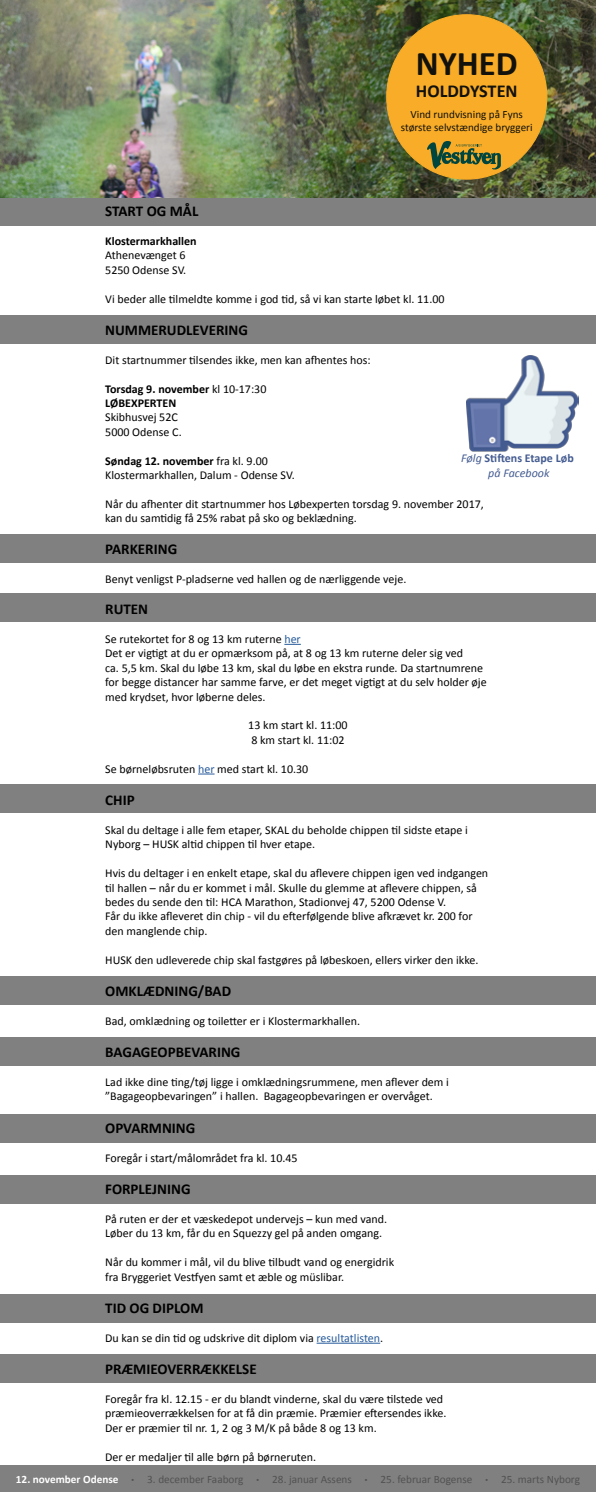
<style>
.page{position:relative;width:596px;height:1492px;background:#fff}
.page>*{position:absolute;margin:0;border:0;box-sizing:border-box;transform-origin:0 0}
.t1{font:700 34.8px "Calibri";color:#12110c}
.t2{font:700 18.2px "Calibri";color:#12110c}
.t3{font:700 15px "Calibri";color:#000}
.t4{font:700 15px "Calibri";color:#020203}
.t5{font:12px/14.4px "Calibri";color:#000}
.t6{font:700 12px/14.4px "Calibri";color:#000}
.t7{font:700 12px/14.4px "Calibri";color:#445c91;text-align:center}
.t8{font:11.2px "Calibri";color:#535252}
.t9{font:11.1px/13.3px "Calibri";color:#12110c;text-align:center}
.s1{font-weight:400}
.s2{font-weight:700}
.s3{color:#275b9b}
.s4{font-weight:400;font-style:italic}
.s5{font-weight:700;color:#fff}
.s6{font-size:6.5px}
</style>
<div class="page">
<div style="left:0;top:1465px;width:595px;height:26px;background:#808080"></div>
<div style="left:0;top:593px;width:595px;height:28px;background:#808080"></div>
<div style="left:0;top:197px;width:595px;height:28px;background:#808080"></div>
<div style="left:0;top:315px;width:595px;height:29px;background:#808080"></div>
<div style="left:0;top:534px;width:595px;height:29px;background:#808080"></div>
<div style="left:0;top:784px;width:595px;height:28px;background:#808080"></div>
<div style="left:0;top:1174px;width:595px;height:29px;background:#808080"></div>
<div style="left:0;top:976px;width:595px;height:28px;background:#808080"></div>
<div style="left:0;top:1037px;width:595px;height:28px;background:#808080"></div>
<div style="left:0;top:1354px;width:595px;height:28px;background:#808080"></div>
<div style="left:0;top:1113px;width:595px;height:29px;background:#808080"></div>
<div style="left:0;top:1293px;width:595px;height:29px;background:#808080"></div>
<svg style="left:284px;top:644px;width:16px;height:1px"></svg>
<svg style="left:198px;top:773px;width:16px;height:1px"></svg>
<hr style="left:316px;top:1342px;width:64px;height:1px;background:#275b9b">
<img style="left:0;top:0;width:595px;height:197px">
<div style="left:386px;top:15px;width:160px;height:164px;background:#f8ac27;border-radius:50%"></div>
<svg style="left:426px;top:141px;width:74px;height:29px"></svg>
<img style="left:466px;top:355px;width:112px;height:96px">
<h1 class="t1" style="left:415px;top:41px;width:103px">NYHED</h1>
<h2 class="t2" style="left:415px;top:79px;width:103px">HOLDDYSTEN</h2>
<p class="t9" style="left:400px;top:107px;width:133px">Vind rundvisning på Fyns største selvstændige bryggeri</p>
<p class="t3" style="left:105px;top:201px;width:95px">START OG MÅL</p>
<p class="t6" style="left:105px;top:234px;width:93px">Klostermarkhallen</p>
<p class="t5" style="left:105px;top:248px;width:83px">Athenevænget 6<br>5250 Odense SV.</p>
<p class="t5" style="left:105px;top:291px;width:340px">Vi beder alle tilmeldte komme i god tid, så vi kan starte løbet kl. 11.00</p>
<p class="t3" style="left:105px;top:320px;width:144px">NUMMERUDLEVERING</p>
<p class="t5" style="left:105px;top:352px;width:267px">Dit startnummer tilsendes ikke, men kan afhentes hos:</p>
<p class="t6" style="left:105px;top:381px;width:163px">Torsdag 9. november <span class="s1">kl 10-17:30<br></span>LØBEXPERTEN</p>
<p class="t5" style="left:105px;top:410px;width:78px">Skibhusvej 52C<br>5000 Odense C.</p>
<p class="t5" style="left:105px;top:453px;width:191px"><span class="s2">Søndag 12. november</span> fra kl. 9.00<br>Klostermarkhallen, Dalum - Odense SV.</p>
<p class="t5" style="left:105px;top:496px;width:380px">Når du afhenter dit startnummer hos Løbexperten torsdag 9. november 2017, kan du samtidig få 25% rabat på sko og beklædning.</p>
<p class="t3" style="left:105px;top:539px;width:73px">PARKERING</p>
<p class="t5" style="left:105px;top:572px;width:302px">Benyt venligst P-pladserne ved hallen og de nærliggende veje.</p>
<p class="t4" style="left:105px;top:599px;width:44px">RUTEN</p>
<p class="t5" style="left:105px;top:631px;width:383px">Se rutekortet for 8 og 13 km ruterne <span class="s3">her<br></span>Det er vigtigt at du er opmærksom på, at 8 og 13 km ruterne deler sig ved<br>ca. 5,5 km. Skal du løbe 13 km, skal du løbe en ekstra runde. Da startnumrene for begge distancer har samme farve, er det meget vigtigt at du selv holder øje med krydset, hvor løberne deles.</p>
<p class="t5" style="left:248px;top:718px;width:101px">13 km start kl. 11:00<br>8 km start kl. 11:02</p>
<p class="t5" style="left:105px;top:761px;width:204px">Se børneløbsruten <span class="s3">her</span> med start kl. 10.30</p>
<p class="t3" style="left:105px;top:790px;width:31px">CHIP</p>
<p class="t5" style="left:105px;top:822px;width:364px">Skal du deltage i alle fem etaper, SKAL du beholde chippen til sidste etape i<br>Nyborg – HUSK altid chippen til hver etape.</p>
<p class="t5" style="left:105px;top:865px;width:384px">Hvis du deltager i en enkelt etape, skal du aflevere chippen igen ved indgangen til hallen – når du er kommet i mål. Skulle du glemme at aflevere chippen, så bedes du sende den til: HCA Marathon, Stadionvej 47, 5200 Odense V.<br>Får du ikke afleveret din chip - vil du efterfølgende blive afkrævet kr. 200 for den manglende chip.</p>
<p class="t5" style="left:105px;top:952px;width:374px">HUSK den udleverede chip skal fastgøres på løbeskoen, ellers virker den ikke.</p>
<p class="t3" style="left:105px;top:981px;width:127px">OMKLÆDNING/BAD</p>
<p class="t5" style="left:105px;top:1013px;width:256px">Bad, omklædning og toiletter er i Klostermarkhallen.</p>
<p class="t3" style="left:105px;top:1042px;width:137px">BAGAGEOPBEVARING</p>
<p class="t5" style="left:105px;top:1074px;width:345px">Lad ikke dine ting/tøj ligge i omklædningsrummene, men aflever dem i ”Bagageopbevaringen” i hallen. Bagageopbevaringen er overvåget.</p>
<p class="t3" style="left:105px;top:1118px;width:92px">OPVARMNING</p>
<p class="t5" style="left:105px;top:1150px;width:194px">Foregår i start/målområdet fra kl. 10.45</p>
<p class="t3" style="left:105px;top:1179px;width:87px">FORPLEJNING</p>
<p class="t5" style="left:105px;top:1211px;width:283px">På ruten er der et væskedepot undervejs – kun med vand.<br>Løber du 13 km, får du en Squezzy gel på anden omgang.</p>
<p class="t5" style="left:105px;top:1254px;width:290px">Når du kommer i mål, vil du blive tilbudt vand og energidrik fra Bryggeriet Vestfyen samt et æble og müslibar.</p>
<p class="t3" style="left:105px;top:1298px;width:100px">TID OG DIPLOM</p>
<p class="t5" style="left:105px;top:1330px;width:279px">Du kan se din tid og udskrive dit diplom via <span class="s3">resultatlisten</span>.</p>
<p class="t3" style="left:105px;top:1359px;width:153px">PRÆMIEOVERRÆKKELSE</p>
<p class="t5" style="left:105px;top:1391px;width:342px">Foregår fra kl. 12.15 - er du blandt vinderne, skal du være tilstede ved præmieoverrækkelsen for at få din præmie. Præmier eftersendes ikke.<br>Der er præmier til nr. 1, 2 og 3 M/K på både 8 og 13 km.</p>
<p class="t5" style="left:105px;top:1449px;width:212px">Der er medaljer til alle børn på børneruten.</p>
<p class="t7" style="left:461px;top:451px;width:114px"><span class="s4">Følg</span> Stiftens Etape Løb <span class="s4">på Facebook</span></p>
<p class="t8" style="left:16px;top:1472px;width:565px"><span class="s5">12. november Odense</span> <span class="s6">•</span> 3. december Faaborg <span class="s6">•</span> 28. januar Assens <span class="s6">•</span> 25. februar Bogense <span class="s6">•</span> 25. marts Nyborg</p>
</div>
